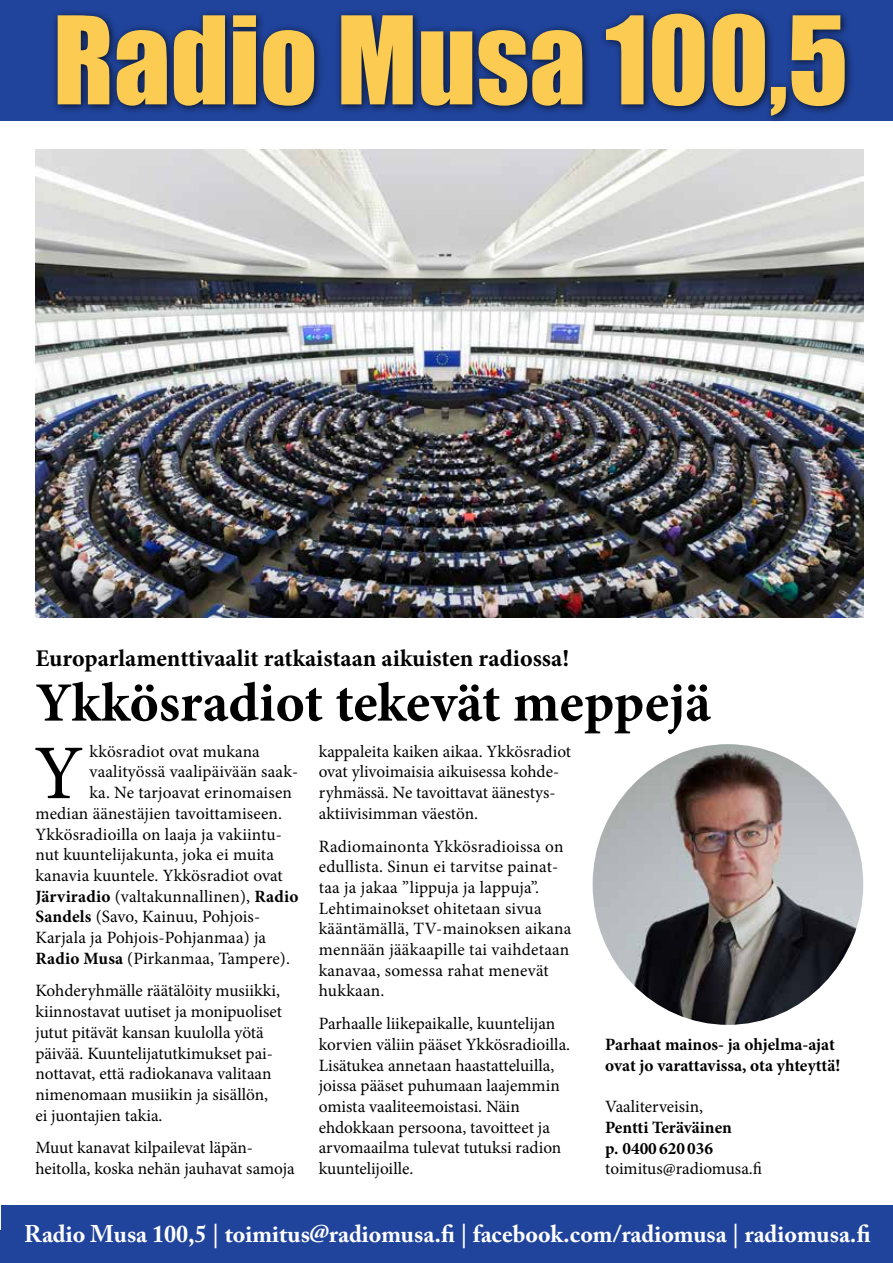
<style>
.page{position:relative;width:893px;height:1263px;background:#fff}
.page>*{position:absolute;margin:0;border:0;box-sizing:border-box;transform-origin:0 0}
.t1{font:112.65px "Impact";color:#fbcb52}
.t2{font:77.4px "Minion Pro";color:#000}
.t3{font:700 55.5px "Minion Pro";color:#000}
.t4{font:700 24px "Adobe Caslon Pro";color:#fff}
.t5{font:700 24px "Minion Pro";color:#000}
.t6{font:17.25px/20.7px "Minion Pro";color:#000}
.t7{font:700 17.25px/20.7px "Minion Pro";color:#000}
.s1{font-weight:700}
</style>
<div class="page">
<img style="left:35px;top:149px;width:828px;height:468px">
<div style="left:0;top:0;width:893px;height:120px;background:#20449c"></div>
<div style="left:51px;top:7px;width:804px;height:118px;background:#000;opacity:.75"></div>
<div style="left:1px;top:1205px;width:892px;height:58px;background:#20449c"></div>
<img style="left:593px;top:744px;width:270px;height:281px">
<h1 class="t1" style="left:53px;top:-27px;width:797px">Radio Musa 100,5</h1>
<h3 class="t5" style="left:35px;top:641px;width:535px">Europarlamenttivaalit ratkaistaan aikuisten radiossa!</h3>
<h3 class="t3" style="left:35px;top:664px;width:677px">Ykkösradiot tekevät meppejä</h3>
<h2 class="t2" style="left:34px;top:721px;width:51px">Y</h2>
<p class="t6" style="left:90px;top:741px;width:172px">kkösradiot ovat mukana</p>
<p class="t6" style="left:319px;top:741px;width:254px">kappaleita kaiken aikaa. Ykkösradiot ovat ylivoimaisia aikuisessa kohde&shy;ryhmässä. Ne tavoittavat äänestys&shy;aktiivisimman väestön.</p>
<p class="t6" style="left:319px;top:836px;width:254px">Radiomainonta Ykkösradioissa on edullista. Sinun ei tarvitse painat&shy;taa ja jakaa ”lippuja ja lappuja”.<br>Lehtimainokset ohitetaan sivua kääntämällä, TV-mainoksen aikana mennään jääkaapille tai vaihdetaan kanavaa, somessa rahat menevät hukkaan.</p>
<p class="t6" style="left:319px;top:1013px;width:253px">Parhaalle liikepaikalle, kuuntelijan korvien väliin pääset Ykkösradioilla.<br>Lisätukea annetaan haastatteluilla, joissa pääset puhumaan laajemmin omista vaaliteemoistasi. Näin ehdokkaan persoona, tavoitteet ja arvomaailma tulevat tutuksi radion kuuntelijoille.</p>
<p class="t6" style="left:90px;top:762px;width:210px">vaalityössä vaalipäivään saak-</p>
<p class="t6" style="left:90px;top:782px;width:204px">ka. Ne tarjoavat erinomaisen</p>
<p class="t6" style="left:35px;top:803px;width:248px">median äänestäjien tavoittamiseen.</p>
<p class="t6" style="left:35px;top:824px;width:248px">Ykkösradioilla on laaja ja vakiintu-</p>
<p class="t6" style="left:35px;top:844px;width:240px">nut kuuntelijakunta, joka ei muita</p>
<p class="t6" style="left:35px;top:865px;width:249px">kanavia kuuntele. Ykkösradiot ovat</p>
<p class="t6" style="left:35px;top:886px;width:264px"><span class="s1">Järviradio</span> (valtakunnallinen), <span class="s1">Radio</span></p>
<p class="t6" style="left:35px;top:906px;width:226px"><span class="s1">Sandels</span> (Savo, Kainuu, Pohjois-</p>
<p class="t6" style="left:35px;top:927px;width:232px">Karjala ja Pohjois-Pohjanmaa) ja</p>
<p class="t6" style="left:35px;top:948px;width:256px"><span class="s1">Radio Musa</span> (Pirkanmaa, Tampere).</p>
<p class="t6" style="left:35px;top:981px;width:248px">Kohderyhmälle räätälöity musiikki, kiinnostavat uutiset ja monipuoliset jutut pitävät kansan kuulolla yötä päivää. Kuuntelijatutkimukset pai&shy;nottavat, että radiokanava valitaan nimenomaan musiikin ja sisällön, ei juontajien takia.</p>
<p class="t6" style="left:35px;top:1137px;width:261px">Muut kanavat kilpailevat läpän&shy;heitolla, koska nehän jauhavat samoja</p>
<p class="t7" style="left:605px;top:1034px;width:237px">Parhaat mainos- ja ohjelma-ajat ovat jo varattavissa, ota yhteyttä!</p>
<p class="t6" style="left:605px;top:1096px;width:99px">Vaaliterveisin,</p>
<p class="t7" style="left:605px;top:1117px;width:128px">Pentti Teräväinen p. 0400 620036</p>
<p class="t6" style="left:605px;top:1158px;width:158px">toimitus@radiomusa.fi</p>
<h3 class="t4" style="left:24px;top:1219px;width:848px">Radio Musa 100,5 | toimitus@radiomusa.fi | facebook.com/radiomusa | radiomusa.fi</h3>
</div>
